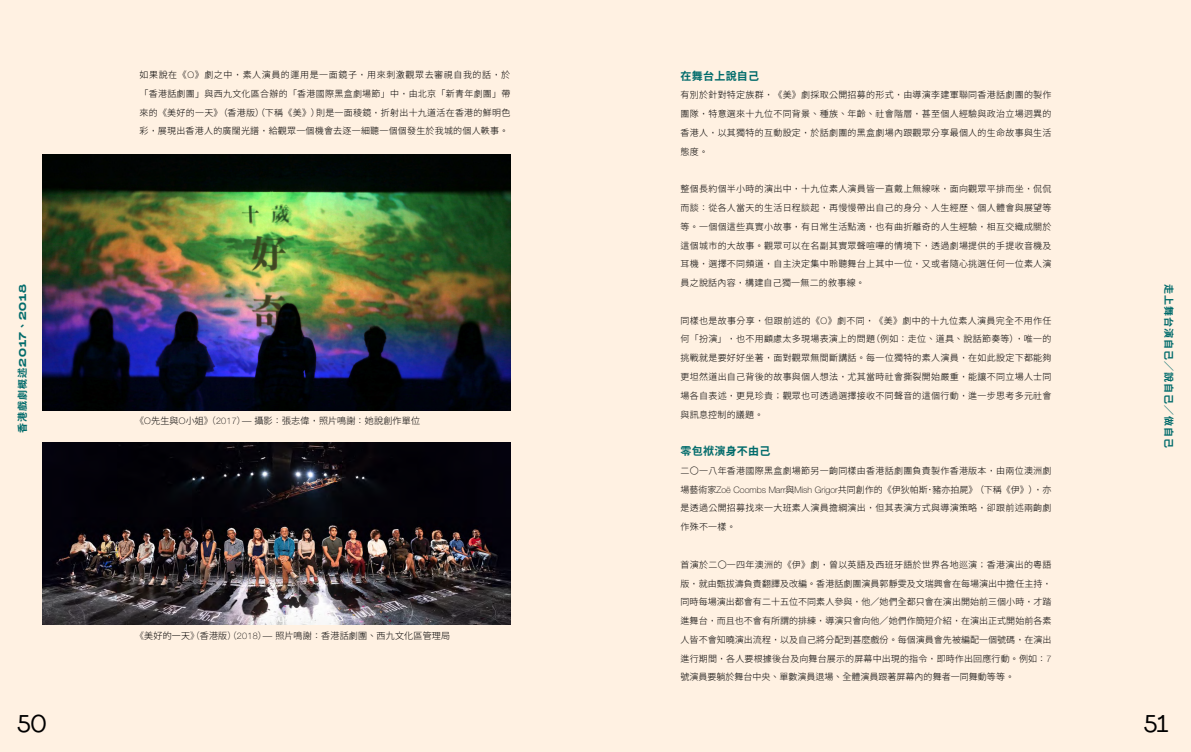
<style>
.page{position:relative;width:1191px;height:752px;background:#fff}
.page>*{position:absolute;margin:0;border:0;box-sizing:border-box;transform-origin:0 0}
.t1{font:24px "Agrandir";color:#000}
.t2{font:700 11px "Taipei Sans TC Beta";letter-spacing:.025em;color:#006b6b}
.t3{font:700 10px "Taipei Sans TC Beta";letter-spacing:.1em;color:#006b6b}
.t4{font:10px "Monument Extended";letter-spacing:.085em;color:#006b6b}
.t5{font:300 9px/18.7px "Taipei Sans TC Beta";letter-spacing:.03em;color:#000;text-align:justify}
.t6{font:300 9px "Koz Go Pr 6 N";letter-spacing:.025em;color:#000}
.s1{font-family:"Taipei Sans TC Beta";font-weight:700}
.s2{font-family:"Helvetica Neue LT Pro";font-weight:100}
.s3{font-family:"Taipei Sans TC Beta"}
.s4{font-family:"Noto Sans Hant"}
</style>
<div class="page">
<div style="left:0;top:0;width:1191px;height:751px;background:#fff1e2"></div>
<img style="left:43px;top:154px;width:467px;height:256px">
<img style="left:43px;top:442px;width:467px;height:182px">
<p class="t4" style="left:15px;top:432px;width:150px;rotate:-90deg"><span class="s1">香港戲劇概述</span>2017<span class="s1">、</span>2018</p>
<p class="t5" style="left:139px;top:66px;width:372px">如果說在《<span class="s2">O</span>》劇之中，素人演員的運用是一面鏡子，用來刺激觀眾去審視自我的話，於「香港話劇團」與西九文化區合辦的「香港國際黑盒劇場節」中，由北京「新青年劇團」帶來的《美好的一天》（香港版）（下稱《美》）則是一面稜鏡，折射出十九道活在香港的鮮明色彩，展現出香港人的廣闊光譜，給觀眾一個機會去逐一細聽一個個發生於我城的個人軼事。</p>
<p class="t6" style="left:135px;top:415px;width:286px">《<span class="s2">O</span>先生與<span class="s2">O</span>小姐》（<span class="s2">2017</span>）— 攝影<span class="s3">：</span>張志偉<span class="s3">，</span>照片鳴謝<span class="s3">：</span>她說創作單位</p>
<p class="t6" style="left:135px;top:630px;width:316px">《美好的一天》（香港版）（<span class="s2">2018</span>）— 照片鳴謝<span class="s3">：</span>香港話劇團<span class="s3">、</span>西九文化區管理局</p>
<p class="t2" style="left:680px;top:69px;width:80px">在舞台上說自己</p>
<p class="t5" style="left:680px;top:86px;width:372px">有別於針對特定族群，《美》劇採取公開招募的形式，由導演李建軍聯同香港話劇團的製作團隊，特意選來十九位不同背景、種族、年齡、社會階層，甚至個人經驗與政治立場迥異的香港人，以其獨特的互動設定，於話劇團的黑盒劇場內跟觀眾分享最個人的生命故事與生活態度。</p>
<p class="t5" style="left:680px;top:180px;width:372px">整個長約個半小時的演出中，十九位素人演員皆一直戴上無線咪，面向觀眾平排而坐，侃侃而談：從各人當天的生活日程談起，再慢慢帶出自己的身分、人生經歷、個人體會與展望等等。一個個這些真實小故事，有日常生活點滴，也有曲折離奇的人生經驗，相互交織成關於這個城<span class="s4">市</span>的大故事。觀眾可以在名副其實眾聲喧嘩的情境下，透過劇場提供的手提收音機及耳機，選擇不同頻道，自主決定集中聆聽舞台上其中一位，又或者隨心挑選任何一位素人演員之說話內容，構建自己獨一無二的敘事線。</p>
<p class="t5" style="left:680px;top:311px;width:372px">同樣也是故事分享，但跟前述的《<span class="s2">O</span>》劇不同，《美》劇中的十九位素人演員完全不用作任何「扮演」，也不用顧慮太多現場表演上的問題（例如：走位、道具、說話節奏等），唯一的挑戰就是要好好坐著，面對觀眾無間斷講話。每一位獨特的素人演員，在如此設定下都能夠更坦然道出自己背後的故事與個人想法，尤其當時社會撕裂開始嚴重，能讓不同立場人士同場各自表述，更見珍貴；觀眾也可透過選擇接收不同聲音的這個行動，進一步思考多元社會與訊息控制的議題。</p>
<p class="t2" style="left:680px;top:444px;width:91px">零包袱演身不由己</p>
<p class="t5" style="left:680px;top:461px;width:372px">二〇一八年香港國際黑盒劇場節另一齣同樣由香港話劇團負責製作香港版本，由兩位澳洲劇場藝術家<span class="s2">Zoë Coombs Marr</span>與<span class="s2">Mish Grigor</span>共同創作的《伊狄帕斯．豬亦拍屍》 （下稱《伊》），亦是透過公開招募找來一大班素人演員擔綱演出，但其表演方式與導演策略，卻跟前述兩齣劇作殊不一樣。</p>
<p class="t5" style="left:680px;top:555px;width:372px">首演於二〇一四年澳洲的《伊》劇，曾以英語及西班牙語於世界各地巡演；香港演出的粵語版，就由甄拔濤負責翻譯及改編。香港話劇團演員郭靜雯及文瑞興會在每場演出中擔任主持，同時每場演出都會有二十五位不同素人參與，他／她們全都只會在演出開始前三個小時，才踏進舞台，而且也不會有所謂的排練，導演只會向他／她們作簡短介紹，在演出正式開始前各素人皆不會知曉演出流程，以及自己將分配到甚麼戲份。每個演員會先被編配一個號碼，在演出進行期間，各人要根據後台及向舞台展示的屏幕中出現的指令，即時作出回應行動。例如：<span class="s2">7</span>號演員要躺於舞台中央、單數演員退場、全體演員跟著屏幕內的舞者一同舞動等等。</p>
<p class="t3" style="left:1174px;top:283px;width:165px;rotate:90deg">走上舞台演自己／說自己／做自己</p>
<h1 class="t1" style="left:17px;top:708px;width:31px">50</h1>
<h1 class="t1" style="left:1144px;top:708px;width:25px">51</h1>
</div>
